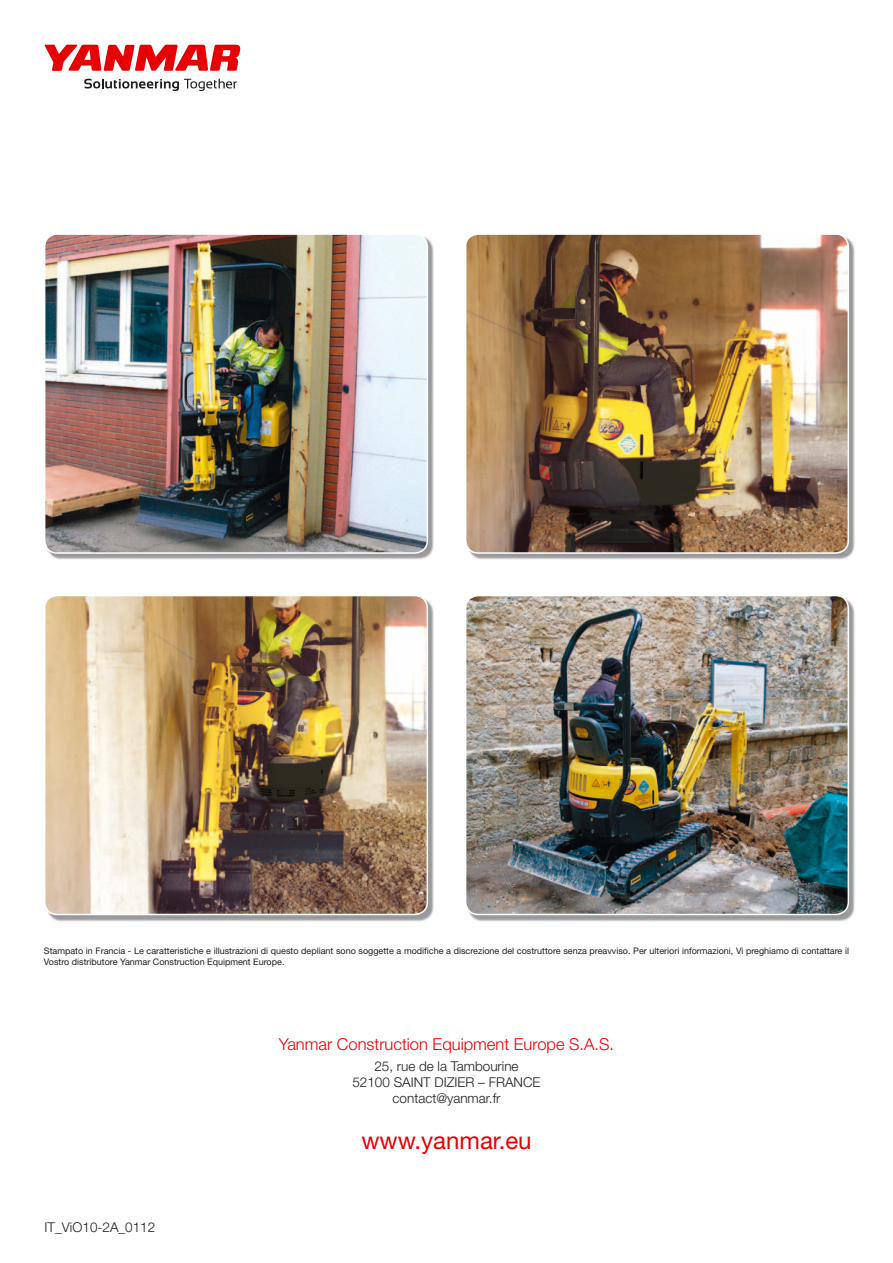
<style>
.page{position:relative;width:893px;height:1263px;background:#fff}
.page>*{position:absolute;margin:0;border:0;box-sizing:border-box;transform-origin:0 0}
.t1{font:24px "Helvetica Neue";color:#e60004}
.t2{font:300 16.5px "Helvetica Neue";color:#e60004}
.t3{font:300 13.5px/16.2px "Helvetica Neue";color:#1b1c20;text-align:center}
.t4{font:9px/10.8px "Helvetica Neue";color:#1b1c20}
</style>
<div class="page">
<div style="left:46px;top:236px;width:388px;height:324px;background:#1b1c20;opacity:.45"></div>
<img style="left:46px;top:236px;width:381px;height:317px">
<div style="left:44px;top:233px;width:384px;height:321px;border:2px solid #fff;border-radius:13px"></div>
<div style="left:467px;top:236px;width:388px;height:324px;background:#1b1c20;opacity:.45"></div>
<img style="left:467px;top:236px;width:381px;height:317px">
<div style="left:465px;top:233px;width:384px;height:321px;border:2px solid #fff;border-radius:13px"></div>
<div style="left:467px;top:597px;width:388px;height:324px;background:#1b1c20;opacity:.45"></div>
<img style="left:467px;top:597px;width:381px;height:317px">
<div style="left:465px;top:595px;width:384px;height:320px;border:2px solid #fff;border-radius:13px"></div>
<svg style="left:84px;top:79px;width:153px;height:12px"></svg>
<svg style="left:45px;top:45px;width:195px;height:26px"></svg>
<div style="left:46px;top:597px;width:388px;height:324px;background:#1b1c20;opacity:.45"></div>
<img style="left:46px;top:597px;width:381px;height:317px">
<div style="left:44px;top:595px;width:384px;height:320px;border:2px solid #fff;border-radius:13px"></div>
<p class="t4" style="left:44px;top:945px;width:807px">Stampato in Francia - Le caratteristiche e illustrazioni di questo depliant sono soggette a modifiche a discrezione del costruttore senza preavviso. Per ulteriori informazioni, Vi preghiamo di contattare il<br>Vostro distributore Yanmar Construction Equipment Europe.</p>
<h3 class="t3" style="left:45px;top:1218px;width:112px">IT_ViO10-2A_0112</h3>
<h2 class="t2" style="left:279px;top:1034px;width:337px">Yanmar Construction Equipment Europe S.A.S.</h2>
<h3 class="t3" style="left:352px;top:1057px;width:190px">25, rue de la Tambourine<br>52100 SAINT DIZIER – FRANCE contact@yanmar.fr</h3>
<h1 class="t1" style="left:361px;top:1126px;width:172px">www.yanmar.eu</h1>
</div>
